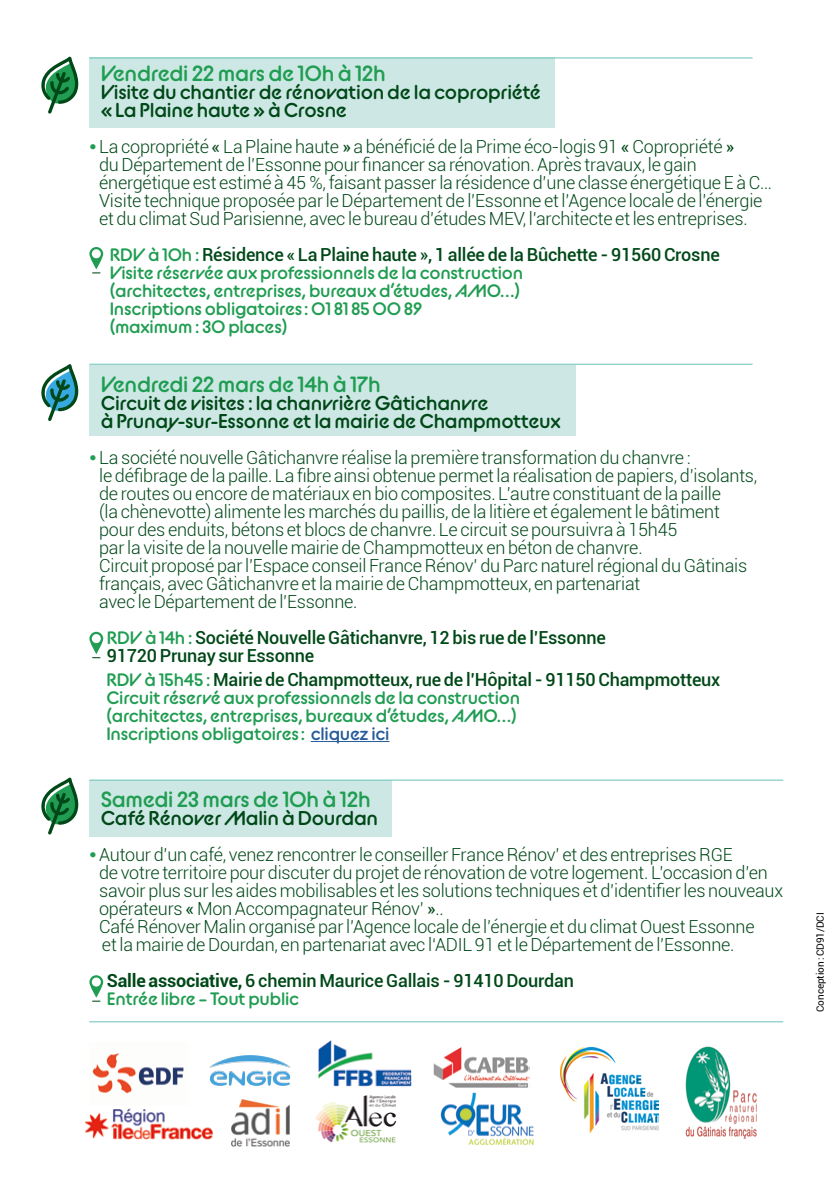
<style>
.page{position:relative;width:840px;height:1191px;background:#fff}
.page>*{position:absolute;margin:0;border:0;box-sizing:border-box;transform-origin:0 0}
.t1{font:700 22px "BC Alphapipe TSB";letter-spacing:-.015em;color:#209d52}
.t2{font:700 20px/18px "BC Alphapipe TSB";letter-spacing:-.015em;color:#004818}
.t3{font:300 18px/18px "Roboto";letter-spacing:-.01em;color:#004818}
.t4{font:700 18px/18px "BC Alphapipe TSB";letter-spacing:-.015em;color:#209d52}
.t5{font:500 18px/18px "Roboto";letter-spacing:-.01em;color:#004818}
.t6{font:10px "Roboto";letter-spacing:-.01em;color:#000}
.s1{font-family:"BC Alphapipe TSB";font-weight:700;color:#209d52}
.s2{font-weight:400}
.s3{color:#275b9b}
.s4{font-weight:700}
</style>
<div class="page">
<div style="left:89px;top:57px;width:465px;height:71px;background:#cde8e4"></div>
<div style="left:89px;top:365px;width:486px;height:70px;background:#cde8e4"></div>
<div style="left:89px;top:780px;width:302px;height:56px;background:#cde8e4"></div>
<svg style="left:41px;top:57px;width:38px;height:57px"></svg>
<svg style="left:89px;top:247px;width:14px;height:22px"></svg>
<div style="left:92px;top:249px;width:9px;height:9px;background:#fff;border-radius:50%"></div>
<hr style="left:310px;top:741px;width:79px;height:1px;background:#275b9b">
<svg style="left:89px;top:632px;width:14px;height:22px"></svg>
<div style="left:92px;top:634px;width:9px;height:9px;background:#fff;border-radius:50%"></div>
<svg style="left:89px;top:975px;width:14px;height:22px"></svg>
<div style="left:92px;top:977px;width:9px;height:9px;background:#fff;border-radius:50%"></div>
<hr style="left:89px;top:779px;width:693px;height:1px;background:#67c1b9">
<hr style="left:89px;top:1021px;width:693px;height:1px;background:#67c1b9">
<svg style="left:41px;top:364px;width:38px;height:57px"></svg>
<svg style="left:41px;top:777px;width:38px;height:57px"></svg>
<hr style="left:89px;top:364px;width:663px;height:1px;background:#67c1b9">
<hr style="left:89px;top:57px;width:663px;height:1px;background:#67c1b9">
<img style="left:92px;top:1053px;width:92px;height:41px">
<img style="left:209px;top:1056px;width:82px;height:29px">
<img style="left:318px;top:1040px;width:94px;height:47px">
<img style="left:433px;top:1047px;width:96px;height:40px">
<img style="left:84px;top:1108px;width:129px;height:32px">
<img style="left:315px;top:1095px;width:82px;height:48px">
<img style="left:560px;top:1047px;width:98px;height:85px">
<img style="left:685px;top:1046px;width:72px;height:93px">
<img style="left:440px;top:1093px;width:94px;height:53px">
<img style="left:231px;top:1099px;width:59px;height:47px">
<p class="t1" style="left:101px;top:59px;width:286px">Vendredi 22 mars de 10h à 12h</p>
<p class="t2" style="left:101px;top:82px;width:441px">Visite du chantier de rénovation de la copropriété « La Plaine haute » à Crosne</p>
<p class="t3" style="left:99px;top:137px;width:673px;text-indent:-10px"><span class="s1">•</span> La copropriété <span class="s2">«</span> La Plaine haute <span class="s2">»</span> a bénéficié de la Prime éco-logis 91 <span class="s2">«</span> Copropriété <span class="s2">»<br></span>du Département de l’Essonne pour financer sa rénovation. Après travaux, le gain énergétique est estimé à 45 %, faisant passer la résidence d’une classe énergétique E à C… Visite technique proposée par le Département de l’Essonne et l’Agence locale de l’énergie et du climat Sud Parisienne, avec le bureau d’études MEV, l’architecte et les entreprises.</p>
<p class="t5" style="left:110px;top:245px;width:611px"><span class="s1">RDV à 10h :</span> Résidence « La Plaine haute », 1 allée de la Bûchette - 91560 Crosne</p>
<p class="t4" style="left:110px;top:263px;width:414px">Visite réservée aux professionnels de la construction (architectes, entreprises, bureaux d’études, AMO…)<br>Inscriptions obligatoires: 01 81 85 00 89<br>(maximum : 30 places)</p>
<p class="t1" style="left:101px;top:370px;width:281px">Vendredi 22 mars de 14h à 17h</p>
<p class="t2" style="left:101px;top:393px;width:461px">Circuit de visites : la chanvrière Gâtichanvre<br>à Prunay-sur-Essonne et la mairie de Champmotteux</p>
<p class="t3" style="left:99px;top:448px;width:659px;text-indent:-10px"><span class="s1">•</span> La société nouvelle Gâtichanvre réalise la première transformation du chanvre :<br>le défibrage de la paille. La fibre ainsi obtenue permet la réalisation de papiers, d’isolants, de routes ou encore de matériaux en bio composites. L’autre constituant de la paille<br>(la chènevotte) alimente les marchés du paillis, de la litière et également le bâtiment pour des enduits, bétons et blocs de chanvre. Le circuit se poursuivra à 15h45<br>par la visite de la nouvelle mairie de Champmotteux en béton de chanvre.<br>Circuit proposé par l’Espace conseil France Rénov’ du Parc naturel régional du Gâtinais français, avec Gâtichanvre et la mairie de Champmotteux, en partenariat<br>avec le Département de l’Essonne.</p>
<p class="t5" style="left:107px;top:628px;width:500px"><span class="s1">RDV à 14h :</span> Société Nouvelle Gâtichanvre, 12 bis rue de l’Essonne<br>91720 Prunay sur Essonne</p>
<p class="t5" style="left:106px;top:669px;width:615px"><span class="s1">RDV à 15h45 :</span> Mairie de Champmotteux, rue de l’Hôpital - 91150 Champmotteux</p>
<p class="t4" style="left:106px;top:688px;width:415px">Circuit réservé aux professionnels de la construction (architectes, entreprises, bureaux d’études, AMO…)<br>Inscriptions obligatoires: <span class="s3">cliquez ici</span></p>
<p class="t1" style="left:101px;top:785px;width:271px">Samedi 23 mars de 10h à 12h</p>
<p class="t2" style="left:101px;top:809px;width:279px">Café Rénover Malin à Dourdan</p>
<p class="t3" style="left:99px;top:845px;width:685px;text-indent:-10px"><span class="s1">•</span> Autour d’un café, venez rencontrer le conseiller France Rénov’ et des entreprises RGE<br>de votre territoire pour discuter du projet de rénovation de votre logement. L’occasion d’en savoir plus sur les aides mobilisables et les solutions techniques et d’identifier les nouveaux opérateurs <span class="s2">«</span> Mon Accompagnateur Rénov’ <span class="s2">»</span>..<br>Café Rénover Malin organisé par l’Agence locale de l’énergie et du climat Ouest Essonne<br>et la mairie de Dourdan, en partenariat avec l‘ADIL 91 et le Département de l’Essonne.</p>
<p class="t5" style="left:107px;top:971px;width:468px"><span class="s4">Salle associative,</span> 6 chemin Maurice Gallais - 91410 Dourdan</p>
<p class="t4" style="left:107px;top:989px;width:194px">Entrée libre – Tout public</p>
<p class="t6" style="left:812px;top:1011px;width:101px;rotate:-90deg">Conception : CD91/DCI</p>
</div>
